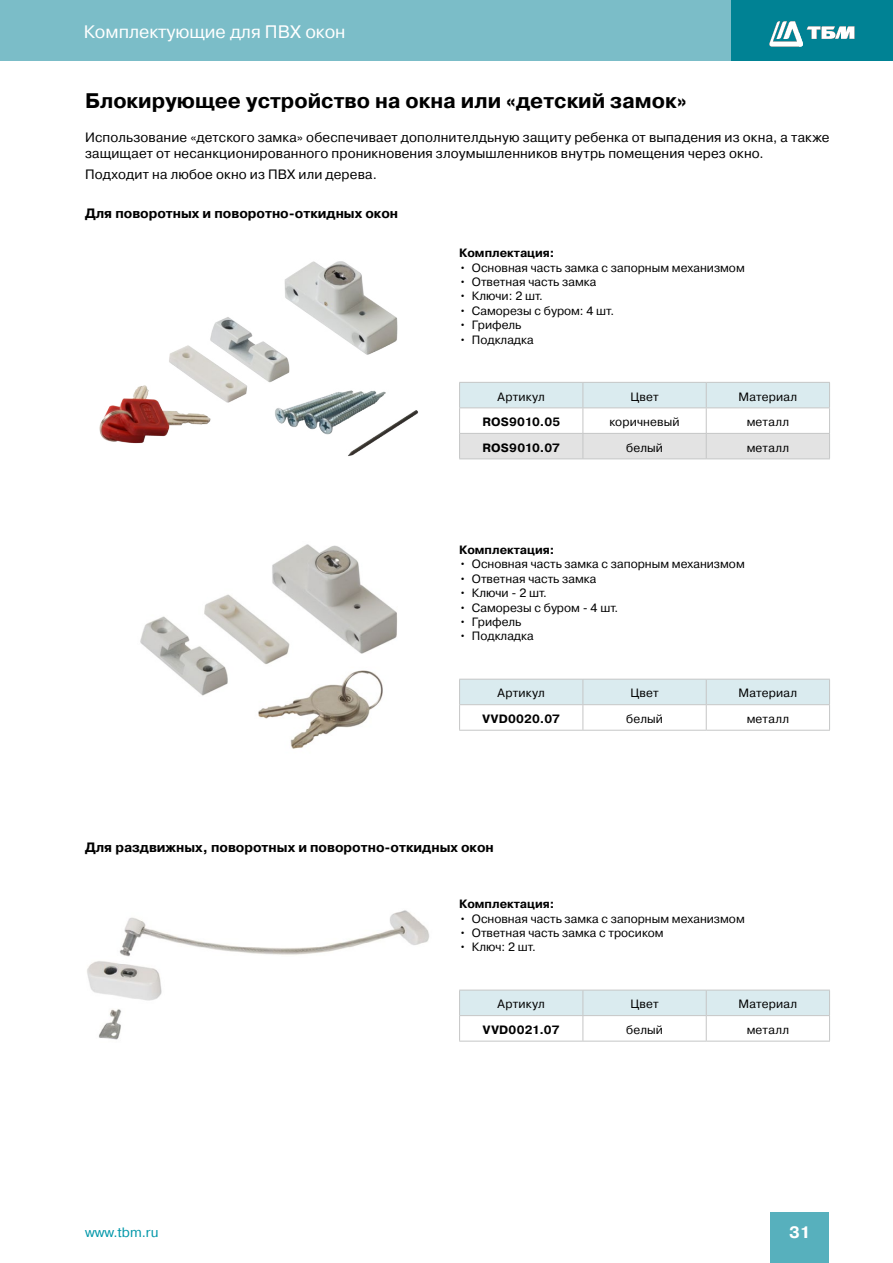
<style>
.page{position:relative;width:893px;height:1263px;background:#fff}
.page>*{position:absolute;margin:0;border:0;box-sizing:border-box;transform-origin:0 0}
.t1{font:700 21px "Pragmatica C";color:#000}
.t2{font:18px "Pragmatica C";color:#fff}
.t3{font:700 16.5px "Pragmatica C";color:#fff}
.t4{font:13.5px/16.2px "Pragmatica C";letter-spacing:.01em;color:#000}
.t5{font:700 13.5px "Pragmatica C";color:#000}
.t6{font:13.5px "Pragmatica C";color:#0097a9}
.t7{font:12px "Pragmatica C";color:#000}
.t8{font:700 12px "Pragmatica C";color:#000}
.t9{font:700 12px "Pragmatica C";letter-spacing:.02em;color:#000}
</style>
<div class="page">
<div style="left:771px;top:1212px;width:58px;height:51px;background:#57b0bd"></div>
<div style="left:0;top:0;width:743px;height:61px;background:#7bbdc8"></div>
<div style="left:731px;top:0;width:162px;height:61px;background:#008294"></div>
<svg style="left:769px;top:21px;width:85px;height:26px"></svg>
<svg style="left:459px;top:382px;width:371px;height:76px"></svg>
<hr style="left:459px;top:458px;width:124px;height:1px;background:#c5c6c6">
<hr style="left:583px;top:458px;width:123px;height:1px;background:#c5c6c6">
<hr style="left:706px;top:458px;width:124px;height:1px;background:#c5c6c6">
<svg style="left:459px;top:679px;width:371px;height:51px"></svg>
<hr style="left:459px;top:730px;width:124px;height:1px;background:#c5c6c6">
<hr style="left:583px;top:730px;width:123px;height:1px;background:#c5c6c6">
<hr style="left:706px;top:730px;width:124px;height:1px;background:#c5c6c6">
<svg style="left:459px;top:990px;width:371px;height:51px"></svg>
<hr style="left:459px;top:1041px;width:124px;height:1px;background:#c5c6c6">
<hr style="left:583px;top:1041px;width:123px;height:1px;background:#c5c6c6">
<hr style="left:706px;top:1041px;width:124px;height:1px;background:#c5c6c6">
<img style="left:99px;top:261px;width:319px;height:195px">
<img style="left:140px;top:544px;width:257px;height:205px">
<img style="left:87px;top:910px;width:342px;height:130px">
<h2 class="t2" style="left:84px;top:22px;width:263px">Комплектующие для ПВХ окон</h2>
<h1 class="t1" style="left:85px;top:89px;width:603px">Блокирующее устройство на окна или «детский замок»</h1>
<p class="t4" style="left:85px;top:129px;width:746px">Использование «детского замка» обеспечивает дополнителдьную защиту ребенка от выпадения из окна, а также защищает от несанкционированного проникновения злоумышленников внутрь помещения через окно.</p>
<p class="t4" style="left:85px;top:166px;width:293px">Подходит на любое окно из ПВХ или дерева.</p>
<p class="t5" style="left:85px;top:206px;width:315px">Для поворотных и поворотно-откидных окон</p>
<p class="t8" style="left:459px;top:246px;width:97px">Комплектация:</p>
<p class="t7" style="left:459px;top:261px;width:287px">• Основная часть замка с запорным механизмом</p>
<p class="t7" style="left:459px;top:275px;width:139px">• Ответная часть замка</p>
<p class="t7" style="left:459px;top:290px;width:85px">• Ключи: 2 шт.</p>
<p class="t7" style="left:459px;top:304px;width:156px">• Саморезы с буром: 4 шт.</p>
<p class="t7" style="left:459px;top:318px;width:64px">• Грифель</p>
<p class="t7" style="left:459px;top:333px;width:76px">• Подкладка</p>
<p class="t7" style="left:498px;top:390px;width:49px">Артикул</p>
<p class="t7" style="left:630px;top:390px;width:30px">Цвет</p>
<p class="t7" style="left:738px;top:390px;width:60px">Материал</p>
<p class="t8" style="left:482px;top:415px;width:79px">ROS9010.05</p>
<p class="t7" style="left:609px;top:415px;width:72px">коричневый</p>
<p class="t7" style="left:747px;top:415px;width:44px">металл</p>
<p class="t8" style="left:482px;top:441px;width:79px">ROS9010.07</p>
<p class="t7" style="left:626px;top:441px;width:39px">белый</p>
<p class="t7" style="left:747px;top:441px;width:44px">металл</p>
<p class="t8" style="left:459px;top:543px;width:97px">Комплектация:</p>
<p class="t7" style="left:459px;top:558px;width:287px">• Основная часть замка с запорным механизмом</p>
<p class="t7" style="left:459px;top:572px;width:139px">• Ответная часть замка</p>
<p class="t7" style="left:459px;top:586px;width:89px">• Ключи - 2 шт.</p>
<p class="t7" style="left:459px;top:601px;width:160px">• Саморезы с буром - 4 шт.</p>
<p class="t7" style="left:459px;top:615px;width:64px">• Грифель</p>
<p class="t7" style="left:459px;top:630px;width:76px">• Подкладка</p>
<p class="t7" style="left:498px;top:686px;width:49px">Артикул</p>
<p class="t7" style="left:630px;top:686px;width:30px">Цвет</p>
<p class="t7" style="left:738px;top:686px;width:60px">Материал</p>
<p class="t9" style="left:482px;top:712px;width:79px">VVD0020.07</p>
<p class="t7" style="left:626px;top:712px;width:39px">белый</p>
<p class="t7" style="left:747px;top:712px;width:44px">металл</p>
<p class="t5" style="left:85px;top:840px;width:410px">Для раздвижных, поворотных и поворотно-откидных окон</p>
<p class="t8" style="left:459px;top:897px;width:97px">Комплектация:</p>
<p class="t7" style="left:459px;top:912px;width:287px">• Основная часть замка с запорным механизмом</p>
<p class="t7" style="left:459px;top:926px;width:206px">• Ответная часть замка с тросиком</p>
<p class="t7" style="left:459px;top:940px;width:78px">• Ключ: 2 шт.</p>
<p class="t7" style="left:498px;top:997px;width:49px">Артикул</p>
<p class="t7" style="left:630px;top:997px;width:30px">Цвет</p>
<p class="t7" style="left:738px;top:997px;width:60px">Материал</p>
<p class="t9" style="left:483px;top:1023px;width:78px">VVD0021.07</p>
<p class="t7" style="left:626px;top:1023px;width:39px">белый</p>
<p class="t7" style="left:747px;top:1023px;width:44px">металл</p>
<p class="t6" style="left:85px;top:1225px;width:75px">www.tbm.ru</p>
<h3 class="t3" style="left:789px;top:1223px;width:23px">31</h3>
</div>
